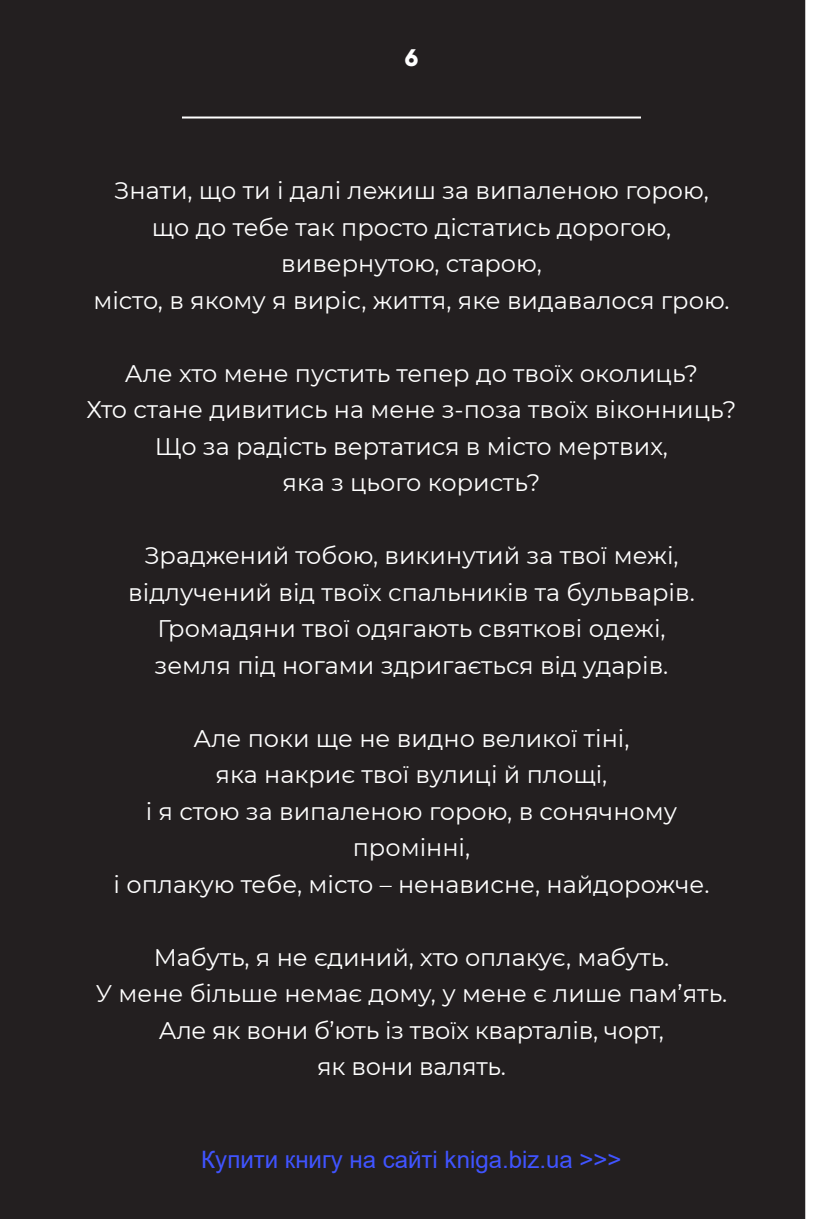
<style>
.page{position:relative;width:823px;height:1219px;background:#fff}
.page>*{position:absolute;margin:0;border:0;box-sizing:border-box;transform-origin:0 0}
.t1{font:24px/36.6px "Montserrat";color:#fff;text-align:center}
.t2{font:24px "Arial";color:#4054ff}
.t3{font:800 24px "Gilroy";color:#fff}
</style>
<div class="page">
<div style="left:0;top:0;width:804px;height:1219px;background:#231f20"></div>
<hr style="left:182px;top:117px;width:458px;height:2px;background:#fff">
<p class="t3" style="left:404px;top:43px;width:15px">6</p>
<p class="t1" style="left:93px;top:171px;width:637px">Знати, що ти і далі лежиш за випаленою горою, що до тебе так просто дістатись дорогою, вивернутою, старою,<br>місто, в якому я виріс, життя, яке видавалося грою.</p>
<p class="t1" style="left:87px;top:354px;width:651px">Але хто мене пустить тепер до твоїх околиць?<br>Хто стане дивитись на мене з-поза твоїх віконниць?<br>Що за радість вертатися в місто мертвих,<br>яка з цього користь?</p>
<p class="t1" style="left:128px;top:536px;width:568px">Зраджений тобою, викинутий за твої межі, відлучений від твоїх спальників та бульварів.<br>Громадяни твої одягають святкові одежі, земля під ногами здригається від ударів.</p>
<p class="t1" style="left:113px;top:719px;width:597px">Але поки ще не видно великої тіні,<br>яка накриє твої вулиці й площі,<br>і я стою за випаленою горою, в сонячному промінні,<br>і оплакую тебе, місто – ненависне, найдорожче.</p>
<p class="t1" style="left:96px;top:938px;width:632px">Мабуть, я не єдиний, хто оплакує, мабуть.<br>У мене більше немає дому, у мене є лише пам’ять.<br>Але як вони б’ють із твоїх кварталів, чорт,<br>як вони валять.</p>
<p class="t2" style="left:201px;top:1143px;width:421px">Купити книгу на сайті kniga.biz.ua &gt;&gt;&gt;</p>
</div>
